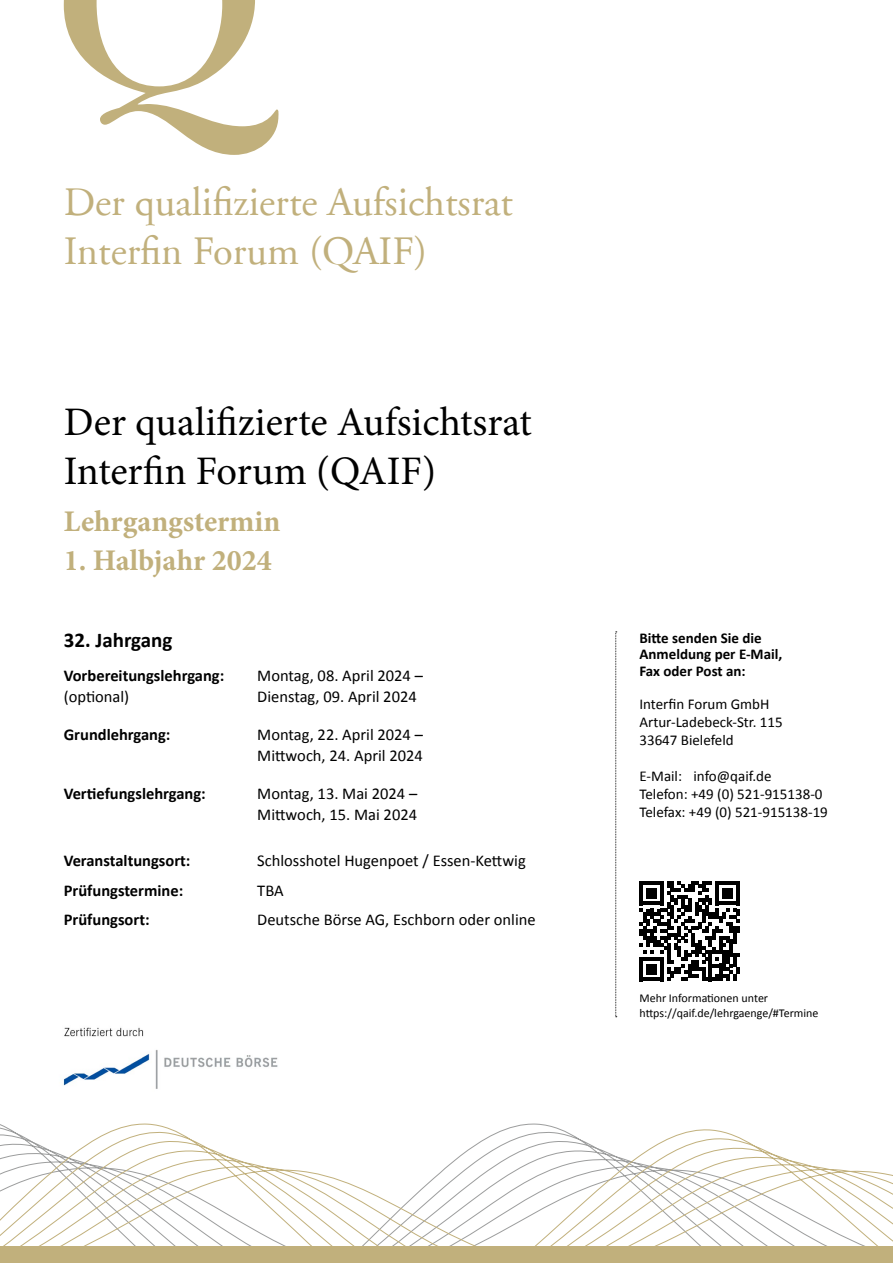
<style>
.page{position:relative;width:893px;height:1263px;background:#fff}
.page>*{position:absolute;margin:0;border:0;box-sizing:border-box;transform-origin:0 0}
.t1{font:40.5px/48.6px "Adobe Garamond";color:#c1b07c}
.t2{font:40.5px/48.6px "Minion Pro";color:#000}
.t3{font:700 30px "Minion Pro";color:#c1b07c}
.t4{font:700 21px "Calibri";color:#000}
.t5{font:16.5px/21px "Calibri";color:#000}
.t6{font:700 16.5px "Calibri";color:#000}
.t7{font:15px/18px "Calibri";color:#000}
.t8{font:700 15px/16.5px "Calibri";color:#000}
.t9{font:12px/14.4px "Calibri";color:#000}
</style>
<div class="page">
<svg style="left:64px;top:0;width:215px;height:155px"></svg>
<svg style="left:0;top:1123px;width:893px;height:123px"></svg>
<svg style="left:615px;top:631px;width:2px;height:386px"></svg>
<div style="left:0;top:1246px;width:893px;height:17px;background:#c1b07c"></div>
<svg style="left:640px;top:881px;width:100px;height:100px"></svg>
<img style="left:63px;top:1027px;width:215px;height:62px">
<h1 class="t1" style="left:64px;top:179px;width:451px">Der qualifizierte Aufsichtsrat<br>Interfin Forum (QAIF)</h1>
<h1 class="t2" style="left:64px;top:398px;width:470px">Der qualifizierte Aufsichtsrat<br>Interfin Forum (QAIF)</h1>
<h2 class="t3" style="left:64px;top:500px;width:218px">Lehrgangstermin</h2>
<h2 class="t3" style="left:64px;top:539px;width:210px">1. Halbjahr 2024</h2>
<p class="t4" style="left:64px;top:625px;width:110px">32. Jahrgang</p>
<p class="t6" style="left:64px;top:664px;width:162px">Vorbereitungslehrgang:</p>
<p class="t5" style="left:257px;top:665px;width:167px">Montag, 08. April 2024 –</p>
<p class="t5" style="left:64px;top:686px;width:67px">(optional)</p>
<p class="t5" style="left:257px;top:686px;width:161px">Dienstag, 09. April 2024</p>
<p class="t6" style="left:64px;top:723px;width:108px">Grundlehrgang:</p>
<p class="t5" style="left:257px;top:724px;width:167px">Montag, 22. April 2024 –<br>Mittwoch, 24. April 2024</p>
<p class="t6" style="left:64px;top:782px;width:144px">Vertiefungslehrgang:</p>
<p class="t5" style="left:257px;top:783px;width:161px">Montag, 13. Mai 2024 –<br>Mittwoch, 15. Mai 2024</p>
<p class="t6" style="left:64px;top:849px;width:128px">Veranstaltungsort:</p>
<p class="t5" style="left:257px;top:850px;width:270px">Schlosshotel Hugenpoet / Essen-Kettwig</p>
<p class="t6" style="left:64px;top:879px;width:121px">Prüfungstermine:</p>
<p class="t5" style="left:257px;top:880px;width:28px">TBA</p>
<p class="t6" style="left:64px;top:908px;width:87px">Prüfungsort:</p>
<p class="t5" style="left:257px;top:909px;width:280px">Deutsche Börse AG, Eschborn oder online</p>
<p class="t8" style="left:639px;top:629px;width:144px">Bitte senden Sie die<br>Anmeldung per E-Mail,<br>Fax oder Post an:</p>
<p class="t7" style="left:639px;top:695px;width:145px">Interfin Forum GmbH<br>Artur-Ladebeck-Str. 115<br>33647 Bielefeld</p>
<p class="t7" style="left:639px;top:767px;width:190px">E-Mail: info@qaif.de<br>Telefon: +49 (0) 521-915138-0<br>Telefax: +49 (0) 521-915138-19</p>
<p class="t9" style="left:639px;top:991px;width:181px">Mehr Informationen unter https://qaif.de/lehrgaenge/#Termine</p>
</div>
